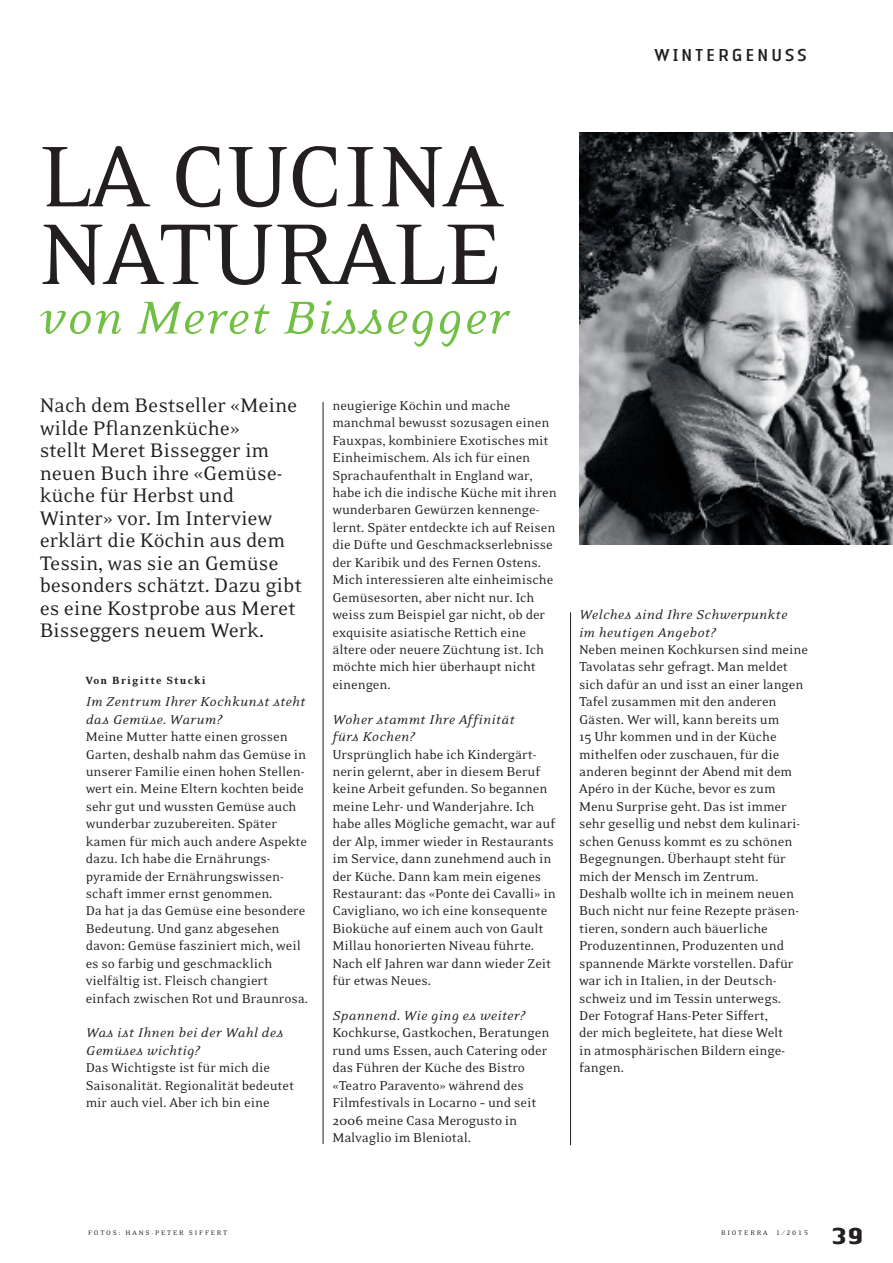
<style>
.page{position:relative;width:893px;height:1263px;background:#fff}
.page>*{position:absolute;margin:0;border:0;box-sizing:border-box;transform-origin:0 0}
.Titel_36{font:98.85px/77.7px "Eidetic Neo";letter-spacing:-.01em;color:#231f20}
.Titel_36-2{font:italic 52.8px "Eidetic Neo";letter-spacing:.03em;color:#71bf44}
.t1{font:700 24px "LT Authentic Small Serif";color:#231f20}
.Lead_15_15{font:22.5px/22.5px "Eidetic Neo";letter-spacing:-.005em;color:#231f20}
.Normal_Bioterra_oE{font:18px "LT Authentic Sans";letter-spacing:.1em;color:#231f20}
.Normal_Bioterra_oE_F{font:14.7px/17.4px "Eidetic Neo";letter-spacing:-.005em;color:#231f20}
.Interview{font:italic 14.7px/17.4px "Eidetic Neo";letter-spacing:.03em;color:#231f20}
.Autor{font:900 12px "Eidetic Neo";letter-spacing:.095em;color:#231f20}
.t2{font:7.5px "Eidetic Neo";letter-spacing:.24em;color:#231f20}
.s1{font-family:"Eidetic Neo Fractions"}
</style>
<div class="page">
<hr style="left:323px;top:402px;width:1px;height:742px;background:#231f20">
<hr style="left:570px;top:612px;width:1px;height:533px;background:#231f20">
<img style="left:579px;top:132px;width:314px;height:413px">
<p class="Normal_Bioterra_oE" style="left:654px;top:44px;width:155px">WINTERGENUSS</p>
<p class="Titel_36" style="left:40px;top:140px;width:464px">LA CUCINA<br>NATURALE</p>
<p class="Titel_36-2" style="left:40px;top:291px;width:469px">von Meret Bissegger</p>
<p class="Lead_15_15" style="left:40px;top:395px;width:264px">Nach dem Bestseller «Meine wilde Pflanzenküche»<br>stellt Meret Bissegger im neuen Buch ihre «Gemüse&shy;küche für Herbst und<br>Winter» vor. Im Interview erklärt die Köchin aus dem<br>Tessin, was sie an Gemüse besonders schätzt. Dazu gibt es eine Kostprobe aus Meret<br>Bisseggers neuem Werk.</p>
<p class="Autor" style="left:86px;top:674px;width:122px">Von Brigitte Stucki</p>
<p class="Interview" style="left:86px;top:693px;width:221px">Im Zentrum Ihrer Kochkunst steht das Gemüse. Warum?</p>
<p class="Normal_Bioterra_oE_F" style="left:86px;top:728px;width:224px">Meine Mutter hatte einen grossen Garten, deshalb nahm das Gemüse in unserer Familie einen hohen Stellen&shy;wert ein. Meine Eltern kochten beide sehr gut und wussten Gemüse auch wunderbar zuzubereiten. Später kamen für mich auch andere Aspekte dazu. Ich habe die Ernährungs&shy;pyramide der Ernährungswissen&shy;schaft immer ernst genommen.<br>Da hat ja das Gemüse eine besondere Bedeutung. Und ganz abgesehen davon: Gemüse fasziniert mich, weil es so farbig und geschmacklich vielfältig ist. Fleisch changiert einfach zwischen Rot und Braunrosa.</p>
<p class="Interview" style="left:86px;top:1024px;width:199px">Was ist Ihnen bei der Wahl des<br>Gemüses wichtig?</p>
<p class="Normal_Bioterra_oE_F" style="left:86px;top:1059px;width:210px">Das Wichtigste ist für mich die<br>Saisonalität. Regionalität bedeutet mir auch viel. Aber ich bin eine</p>
<p class="Normal_Bioterra_oE_F" style="left:332px;top:397px;width:226px">neugierige Köchin und mache manchmal bewusst sozusagen einen Fauxpas, kombiniere Exotisches mit Einheimischem. Als ich für einen Sprachaufenthalt in England war, habe ich die indische Küche mit ihren wunderbaren Gewürzen kennenge&shy;lernt. Später entdeckte ich auf Reisen die Düfte und Geschmackserlebnisse der Karibik und des Fernen Ostens.<br>Mich interessieren alte einheimische Gemüsesorten, aber nicht nur. Ich weiss zum Beispiel gar nicht, ob der exquisite asiatische Rettich eine ältere oder neuere Züchtung ist. Ich möchte mich hier überhaupt nicht einengen.</p>
<p class="Interview" style="left:332px;top:711px;width:184px">Woher stammt Ihre Affinität fürs Kochen?</p>
<p class="Normal_Bioterra_oE_F" style="left:332px;top:746px;width:225px">Ursprünglich habe ich Kindergärt&shy;nerin gelernt, aber in diesem Beruf keine Arbeit gefunden. So begannen meine Lehr- und Wanderjahre. Ich habe alles Mögliche gemacht, war auf der Alp, immer wieder in Restaurants im Service, dann zunehmend auch in der Küche. Dann kam mein eigenes Restaurant: das «Ponte dei Cavalli» in Cavigliano, wo ich eine konsequente Bioküche auf einem auch von Gault Millau honorierten Niveau führte.<br>Nach elf Jahren war dann wieder Zeit für etwas Neues.</p>
<p class="Interview" style="left:332px;top:1007px;width:194px">Spannend. Wie ging es weiter?</p>
<p class="Normal_Bioterra_oE_F" style="left:332px;top:1025px;width:219px">Kochkurse, Gastkochen, Beratungen rund ums Essen, auch Catering oder das Führen der Küche des Bistro «Teatro Paravento» während des<br>Filmfestivals in Locarno – und seit<br>2006 meine Casa Merogusto in<br>Malvaglio im Bleniotal.</p>
<p class="Interview" style="left:579px;top:606px;width:210px">Welches sind Ihre Schwerpunkte im heutigen Angebot?</p>
<p class="Normal_Bioterra_oE_F" style="left:579px;top:641px;width:230px">Neben meinen Kochkursen sind meine<br>Tavolatas sehr gefragt. Man meldet sich dafür an und isst an einer langen<br>Tafel zusammen mit den anderen<br>Gästen. Wer will, kann bereits um<br>15 Uhr kommen und in der Küche mithelfen oder zuschauen, für die anderen beginnt der Abend mit dem<br>Apéro in der Küche, bevor es zum<br>Menu Surprise geht. Das ist immer sehr gesellig und nebst dem kulinari&shy;schen Genuss kommt es zu schönen<br>Begegnungen. Überhaupt steht für mich der Mensch im Zentrum.<br>Deshalb wollte ich in meinem neuen<br>Buch nicht nur feine Rezepte präsen&shy;tieren, sondern auch bäuerliche<br>Produzentinnen, Produzenten und spannende Märkte vorstellen. Dafür war ich in Italien, in der Deutsch&shy;schweiz und im Tessin unterwegs.<br>Der Fotograf Hans-Peter Siffert,<br>der mich begleitete, hat diese Welt<br>in atmosphärischen Bildern einge&shy;fangen.</p>
<p class="t2" style="left:88px;top:1228px;width:141px">FOTOS: HANS-PETER SIFFERT</p>
<p class="t2" style="left:721px;top:1229px;width:88px">BIOTERRA <span class="s1">1 / 2015</span></p>
<p class="t1" style="left:831px;top:1221px;width:33px">39</p>
</div>
